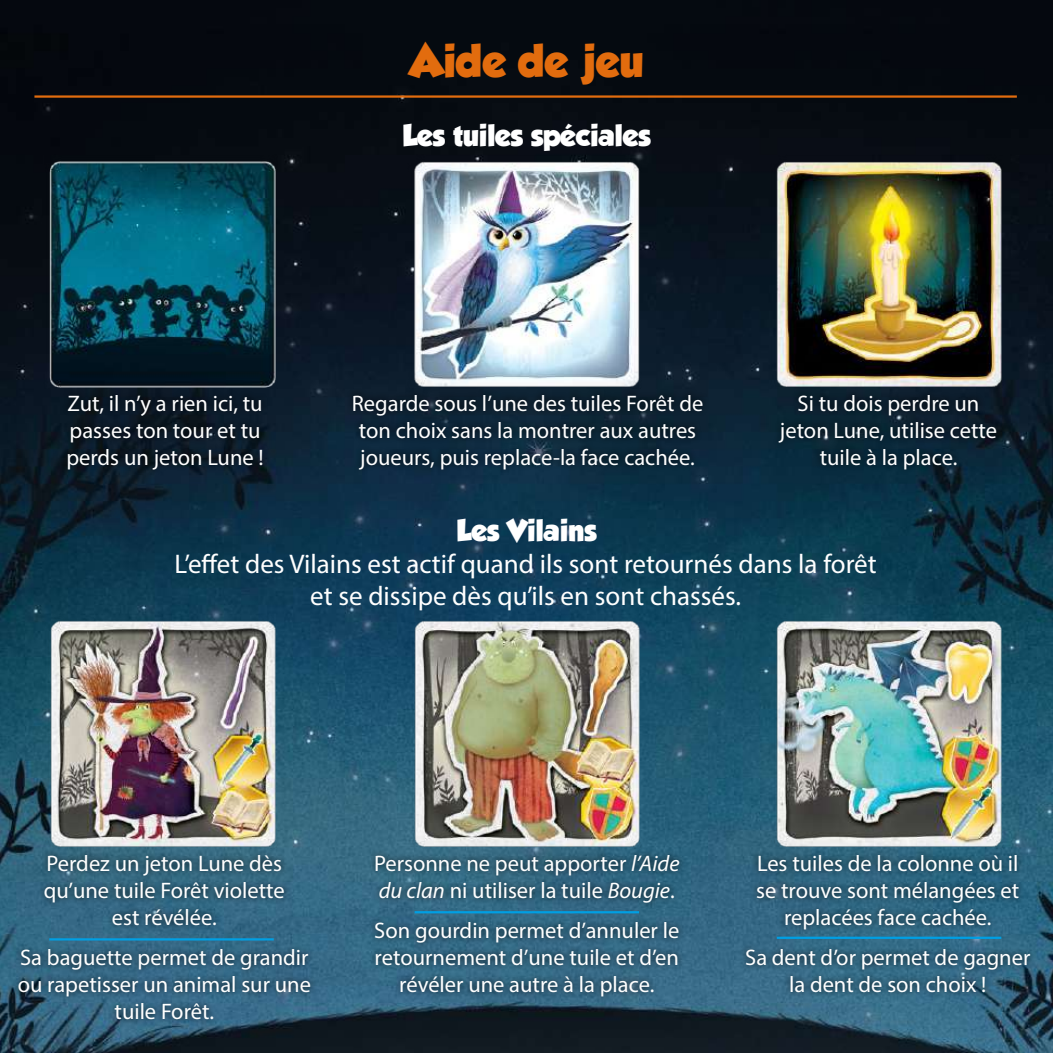
<style>
.page{position:relative;width:1053px;height:1053px;background:#fff}
.page>*{position:absolute;margin:0;border:0;box-sizing:border-box;transform-origin:0 0}
.t1{font:40.5px "GROBOLD";color:#e26c0e}
.t2{font:27px/32.4px "Myriad Pro";color:#fff;text-align:center}
.t3{font:27px "GROBOLD";color:#fff}
.t4{font:22.5px/27px "Myriad Pro";color:#fff;text-align:center}
.s1{font-style:italic}
</style>
<div class="page">
<img style="left:0;top:0;width:1052px;height:1052px">
<div style="left:61px;top:387px;width:208px;height:89px;background:#000;opacity:.75"></div>
<div style="left:772px;top:387px;width:230px;height:89px;background:#000;opacity:.75"></div>
<div style="left:346px;top:387px;width:363px;height:89px;background:#000;opacity:.75"></div>
<div style="left:11px;top:848px;width:306px;height:177px;background:#000;opacity:.75"></div>
<div style="left:369px;top:848px;width:316px;height:155px;background:#000;opacity:.75"></div>
<div style="left:739px;top:848px;width:297px;height:150px;background:#000;opacity:.75"></div>
<img style="left:761px;top:606px;width:255px;height:255px">
<img style="left:399px;top:606px;width:255px;height:255px">
<img style="left:36px;top:606px;width:255px;height:255px">
<img style="left:761px;top:146px;width:255px;height:256px">
<img style="left:36px;top:146px;width:255px;height:256px">
<img style="left:399px;top:146px;width:255px;height:256px">
<hr style="left:49px;top:938px;width:225px;height:2px;background:#009fe3">
<hr style="left:414px;top:911px;width:225px;height:2px;background:#009fe3">
<hr style="left:776px;top:936px;width:225px;height:2px;background:#009fe3">
<hr style="left:34px;top:95px;width:982px;height:3px;background:#e26c0e">
<h1 class="t1" style="left:409px;top:37px;width:236px">Aide de jeu</h1>
<p class="t3" style="left:402px;top:120px;width:249px">Les tuiles spéciales</p>
<p class="t4" style="left:66px;top:389px;width:199px;text-align:left">Zut, il n’y a rien ici, tu passes ton tour et tu perds un jeton Lune !</p>
<p class="t4" style="left:779px;top:389px;width:219px">Si tu dois perdre un jeton Lune, utilise cette tuile à la place.</p>
<p class="t4" style="left:352px;top:389px;width:353px">Regarde sous l’une des tuiles Forêt de ton choix sans la montrer aux autres joueurs, puis replace-la face cachée.</p>
<p class="t3" style="left:456px;top:514px;width:141px">Les Vilains</p>
<p class="t2" style="left:174px;top:547px;width:703px">L’effet des Vilains est actif quand ils sont retournés dans la forêt et se dissipe dès qu’ils en sont chassés.</p>
<p class="t4" style="left:44px;top:849px;width:242px">Perdez un jeton Lune dès qu’une tuile Forêt violette est révélée.</p>
<p class="t4" style="left:18px;top:943px;width:295px">Sa baguette permet de grandir ou rapetisser un animal sur une tuile Forêt.</p>
<p class="t4" style="left:374px;top:849px;width:307px;text-align:left">Personne ne peut apporter <span class="s1">l’Aide du clan</span> ni utiliser la tuile <span class="s1">Bougie</span>.</p>
<p class="t4" style="left:374px;top:916px;width:306px">Son gourdin permet d’annuler le retournement d’une tuile et d’en révéler une autre à la place.</p>
<p class="t4" style="left:756px;top:849px;width:265px">Les tuiles de la colonne où il se trouve sont mélangées et replacées face cachée.</p>
<p class="t4" style="left:745px;top:943px;width:287px">Sa dent d’or permet de gagner la dent de son choix !</p>
</div>
